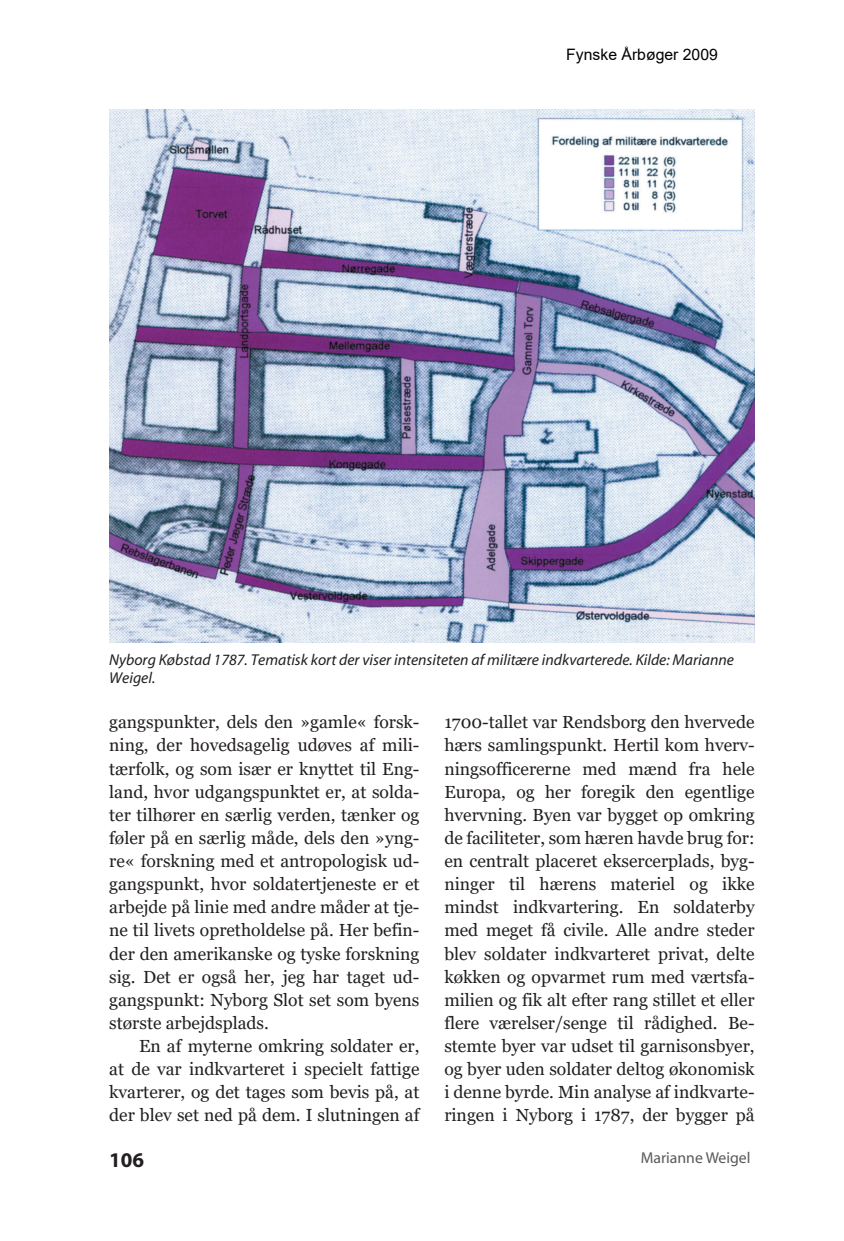
<style>
.page{position:relative;width:844px;height:1241px;background:#fff}
.page>*{position:absolute;margin:0;border:0;box-sizing:border-box;transform-origin:0 0}
.t1{font:700 21px "Myriad";color:#231f20}
.t2{font:17.5px/23.1px "Georgia";color:#231f20;text-align:justify}
.t3{font:italic 15.75px/18.9px "Myriad";color:#231f20}
.t4{font:15.75px "Arial";color:#000}
.t5{font:15.75px "Myriad";color:#57585a}
</style>
<div class="page">
<img style="left:109px;top:109px;width:645px;height:533px">
<p class="t4" style="left:566px;top:43px;width:153px">Fynske Årbøger 2009</p>
<p class="t3" style="left:109px;top:650px;width:626px">Nyborg Købstad 1787. Tematisk kort der viser intensiteten af militære indkvarterede. Kilde: Marianne<br>Weigel.</p>
<p class="t2" style="left:109px;top:711px;width:312px">gangspunkter, dels den »gamle« forsk&shy;ning, der hovedsagelig udøves af mili&shy;tærfolk, og som især er knyttet til Eng&shy;land, hvor udgangspunktet er, at solda&shy;ter tilhører en særlig verden, tænker og føler på en særlig måde, dels den »yng&shy;re« forskning med et antropologisk ud&shy;gangspunkt, hvor soldatertjeneste er et arbejde på linie med andre måder at tje&shy;ne til livets opretholdelse på. Her befin&shy;der den amerikanske og tyske forskning sig. Det er også her, jeg har taget ud&shy;gangspunkt: Nyborg Slot set som byens største arbejdsplads.</p>
<p class="t2" style="left:109px;top:1034px;width:312px;text-indent:30px">En af myterne omkring soldater er, at de var indkvarteret i specielt fattige kvarterer, og det tages som bevis på, at der blev set ned på dem. I slutningen af</p>
<p class="t2" style="left:444px;top:711px;width:312px">1700-tallet var Rendsborg den hvervede hærs samlingspunkt. Hertil kom hverv&shy;ningsofficererne med mænd fra hele Europa, og her foregik den egentlige hvervning. Byen var bygget op omkring de faciliteter, som hæren havde brug for: en centralt placeret eksercerplads, byg&shy;ninger til hærens materiel og ikke mindst indkvartering. En soldaterby med meget få civile. Alle andre steder blev soldater indkvarteret privat, delte køkken og opvarmet rum med værtsfa&shy;milien og fik alt efter rang stillet et eller flere værelser/senge til rådighed. Be&shy;stemte byer var udset til garnisonsbyer, og byer uden soldater deltog økonomisk i denne byrde. Min analyse af indkvarte&shy;ringen i Nyborg i 1787, der bygger på</p>
<p class="t1" style="left:109px;top:1149px;width:36px">106</p>
<p class="t5" style="left:640px;top:1150px;width:111px">Marianne Weigel</p>
</div>
